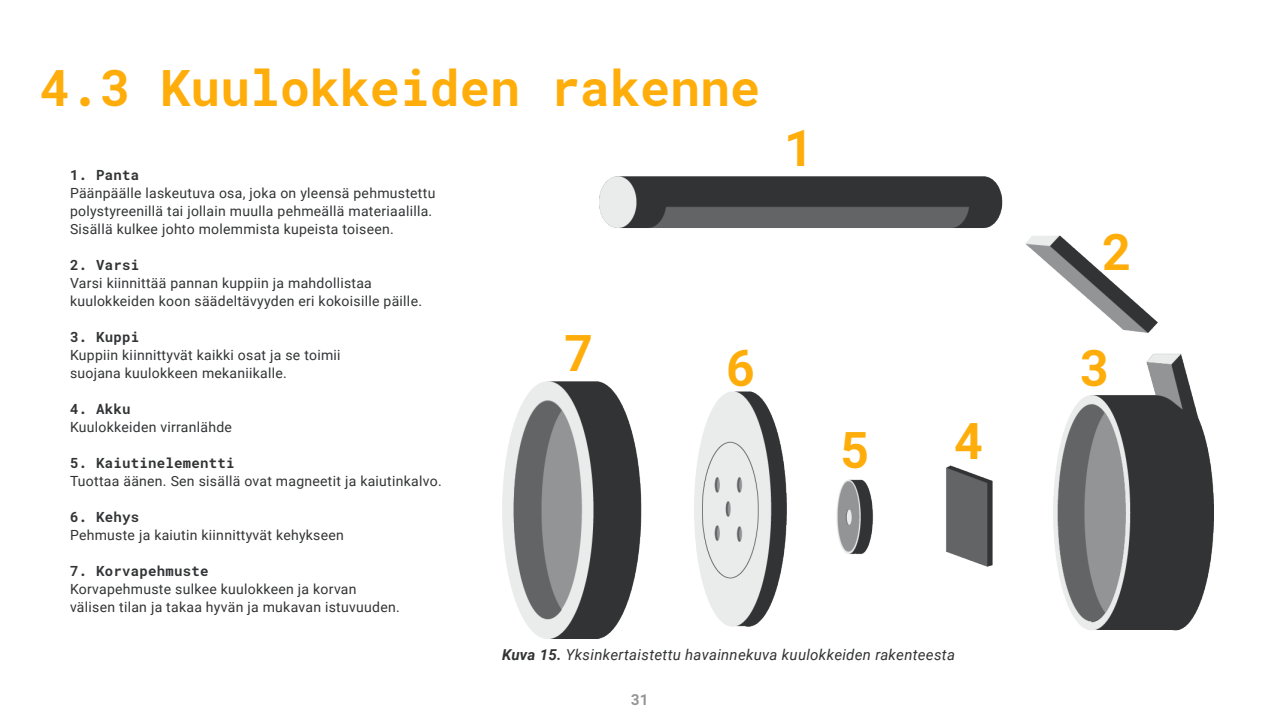
<style>
.page{position:relative;width:1280px;height:720px;background:#fff}
.page>*{position:absolute;margin:0;border:0;box-sizing:border-box;transform-origin:0 0}
.t1{font:700 50px "Roboto Mono";color:#fead0b}
.Paragraph_Style_1{font:italic 15px "Roboto";letter-spacing:.02em;color:#323334}
.t2{font:700 15px "Roboto Mono";color:#939496}
.leipäteksti{font:14px/18px "Roboto";letter-spacing:.02em;color:#323334}
.leipäteksti-2{font:700 14px "Roboto Mono";letter-spacing:.02em;color:#323334}
.s1{font-weight:700}
</style>
<div class="page">
<img style="left:502px;top:176px;width:712px;height:462px">
<p class="t1" style="left:40px;top:53px;width:722px">4.3 Kuulokkeiden rakenne</p>
<p class="leipäteksti-2" style="left:70px;top:165px;width:71px">1. Panta</p>
<p class="leipäteksti" style="left:70px;top:183px;width:367px">Päänpäälle laskeutuva osa, joka on yleensä pehmustettu polystyreenillä tai jollain muulla pehmeällä materiaalilla.<br>Sisällä kulkee johto molemmista kupeista toiseen.</p>
<p class="leipäteksti-2" style="left:70px;top:255px;width:71px">2. Varsi</p>
<p class="leipäteksti" style="left:70px;top:273px;width:354px">Varsi kiinnittää pannan kuppiin ja mahdollistaa kuulokkeiden koon säädeltävyyden eri kokoisille päille.</p>
<p class="leipäteksti-2" style="left:70px;top:327px;width:71px">3. Kuppi</p>
<p class="leipäteksti" style="left:70px;top:345px;width:272px">Kuppiin kiinnittyvät kaikki osat ja se toimii suojana kuulokkeen mekaniikalle.</p>
<p class="leipäteksti-2" style="left:70px;top:399px;width:62px">4. Akku</p>
<p class="leipäteksti" style="left:70px;top:417px;width:164px">Kuulokkeiden virranlähde</p>
<p class="leipäteksti-2" style="left:70px;top:453px;width:166px">5. Kaiutinelementti</p>
<p class="leipäteksti" style="left:70px;top:471px;width:373px">Tuottaa äänen. Sen sisällä ovat magneetit ja kaiutinkalvo.</p>
<p class="leipäteksti-2" style="left:70px;top:507px;width:71px">6. Kehys</p>
<p class="leipäteksti" style="left:70px;top:525px;width:275px">Pehmuste ja kaiutin kiinnittyvät kehykseen</p>
<p class="leipäteksti-2" style="left:70px;top:561px;width:140px">7. Korvapehmuste</p>
<p class="leipäteksti" style="left:70px;top:579px;width:331px">Korvapehmuste sulkee kuulokkeen ja korvan välisen tilan ja takaa hyvän ja mukavan istuvuuden.</p>
<p class="t1" style="left:564px;top:318px;width:31px">7</p>
<p class="t1" style="left:726px;top:333px;width:31px">6</p>
<p class="t1" style="left:784px;top:113px;width:31px">1</p>
<p class="t1" style="left:840px;top:415px;width:31px">5</p>
<p class="t1" style="left:954px;top:406px;width:31px">4</p>
<p class="Paragraph_Style_1" style="left:502px;top:644px;width:455px"><span class="s1">Kuva 15.</span> Yksinkertaistettu havainnekuva kuulokkeiden rakenteesta</p>
<p class="t2" style="left:631px;top:689px;width:19px">31</p>
<p class="t1" style="left:1102px;top:217px;width:31px">2</p>
<p class="t1" style="left:1079px;top:333px;width:31px">3</p>
</div>
